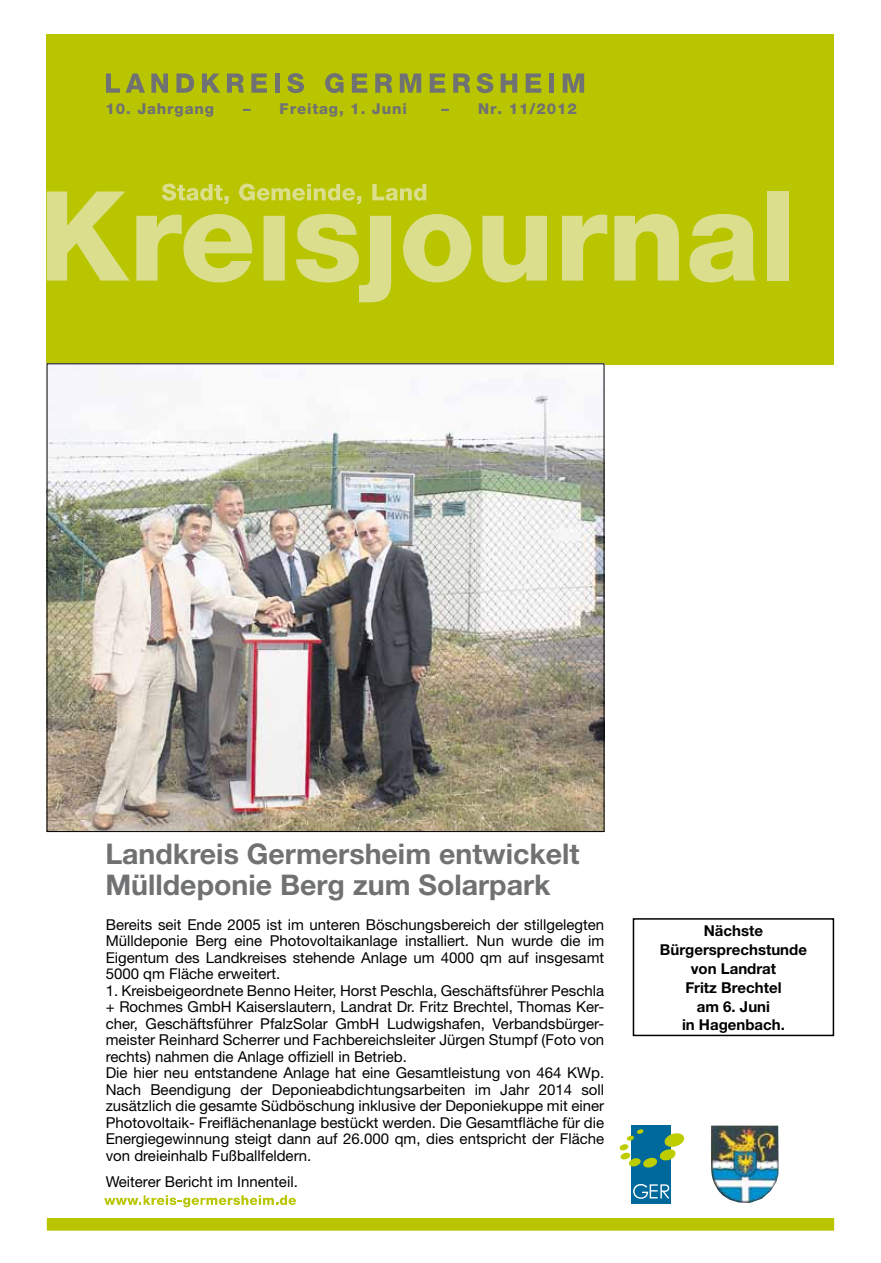
<style>
.page{position:relative;width:881px;height:1263px;background:#fff}
.page>*{position:absolute;margin:0;border:0;box-sizing:border-box;transform-origin:0 0}
.t1{font:700 28.5px/31.3px "Helvetica Neue LT";color:#707172}
.t2{font:15px/16.5px "Helvetica Neue LT";color:#000;text-align:justify}
.t3{font:700 15px/18.9px "Helvetica Neue LT";color:#000;text-align:center}
.t4{font:800 15px "Helvetica Neue LT";letter-spacing:.06em;color:#707172}
</style>
<div class="page">
<div style="left:47px;top:34px;width:786px;height:330px;background:#b8c500"></div>
<svg style="left:47px;top:191px;width:82px;height:90px"></svg>
<svg style="left:482px;top:216px;width:64px;height:66px"></svg>
<svg style="left:561px;top:215px;width:46px;height:66px"></svg>
<svg style="left:614px;top:214px;width:64px;height:67px"></svg>
<svg style="left:689px;top:214px;width:66px;height:68px"></svg>
<div style="left:767px;top:191px;width:21px;height:90px;background:#dade8d"></div>
<svg style="left:106px;top:73px;width:39px;height:20px"></svg>
<svg style="left:151px;top:73px;width:17px;height:20px"></svg>
<svg style="left:176px;top:73px;width:18px;height:20px"></svg>
<svg style="left:202px;top:73px;width:18px;height:20px"></svg>
<svg style="left:227px;top:73px;width:17px;height:20px"></svg>
<svg style="left:251px;top:73px;width:16px;height:20px"></svg>
<div style="left:275px;top:73px;width:5px;height:20px;background:#707172"></div>
<svg style="left:287px;top:73px;width:17px;height:20px"></svg>
<svg style="left:325px;top:73px;width:18px;height:20px"></svg>
<svg style="left:351px;top:73px;width:16px;height:20px"></svg>
<svg style="left:375px;top:73px;width:17px;height:20px"></svg>
<svg style="left:399px;top:73px;width:22px;height:20px"></svg>
<svg style="left:429px;top:73px;width:16px;height:20px"></svg>
<svg style="left:453px;top:73px;width:17px;height:20px"></svg>
<svg style="left:476px;top:73px;width:17px;height:20px"></svg>
<svg style="left:500px;top:73px;width:17px;height:20px"></svg>
<svg style="left:525px;top:73px;width:16px;height:20px"></svg>
<div style="left:549px;top:73px;width:5px;height:20px;background:#707172"></div>
<svg style="left:562px;top:73px;width:22px;height:20px"></svg>
<svg style="left:136px;top:184px;width:335px;height:118px"></svg>
<div style="left:47px;top:1218px;width:786px;height:13px;background:#b8c500"></div>
<div style="left:630px;top:1125px;width:40px;height:79px;background:#00699b"></div>
<svg style="left:633px;top:1184px;width:36px;height:15px"></svg>
<svg style="left:619px;top:1129px;width:66px;height:39px"></svg>
<svg style="left:104px;top:1195px;width:192px;height:12px"></svg>
<img style="left:710px;top:1125px;width:68px;height:78px">
<div style="left:632px;top:918px;width:201px;height:118px;border:2px solid #000"></div>
<img style="left:49px;top:366px;width:553px;height:464px">
<p class="t4" style="left:105px;top:100px;width:110px">10. Jahrgang</p>
<p class="t4" style="left:243px;top:100px;width:165px">– Freitag, 1. Juni</p>
<p class="t4" style="left:441px;top:100px;width:137px">– Nr. 11/2012</p>
<h1 class="t1" style="left:105px;top:837px;width:475px">Landkreis Germersheim entwickelt<br>Mülldeponie Berg zum Solarpark</h1>
<p class="t2" style="left:106px;top:916px;width:500px">Bereits seit Ende 2005 ist im unteren Böschungsbereich der stillgelegten Mülldeponie Berg eine Photovoltaikanlage installiert. Nun wurde die im Eigentum des Landkreises stehende Anlage um 4000 qm auf insgesamt 5000 qm Fläche erweitert.</p>
<p class="t2" style="left:106px;top:982px;width:500px;text-align:left">1. Kreisbeigeordnete Benno Heiter, Horst Peschla, Geschäftsführer Peschla + Rochmes GmbH Kaiserslautern, Landrat Dr. Fritz Brechtel, Thomas Ker&shy;cher, Geschäftsführer PfalzSolar GmbH Ludwigshafen, Verbandsbürger&shy;meister Reinhard Scherrer und Fachbereichsleiter Jürgen Stumpf (Foto von rechts) nahmen die Anlage offiziell in Betrieb.<br>Die hier neu entstandene Anlage hat eine Gesamtleistung von 464 KWp.<br>Nach Beendigung der Deponieabdichtungsarbeiten im Jahr 2014 soll zusätzlich die gesamte Südböschung inklusive der Deponiekuppe mit einer Photovoltaik- Freiflächenanlage bestückt werden. Die Gesamtfläche für die Energiegewinnung steigt dann auf 26.000 qm, dies entspricht der Fläche von dreieinhalb Fußballfeldern.</p>
<p class="t2" style="left:106px;top:1173px;width:193px">Weiterer Bericht im Innenteil.</p>
<p class="t3" style="left:659px;top:920px;width:148px">Nächste<br>Bürgersprechstunde von Landrat<br>Fritz Brechtel<br>am 6. Juni<br>in Hagenbach.</p>
</div>
